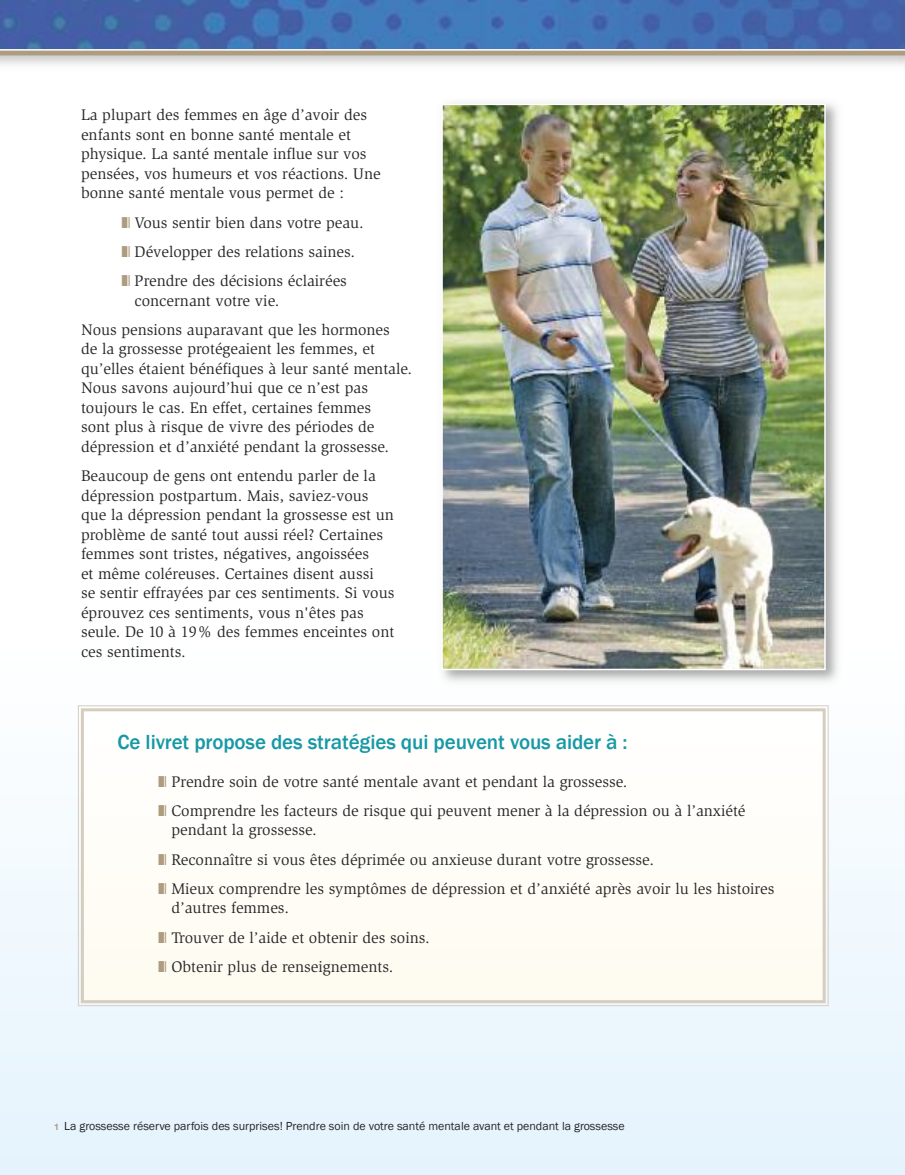
<style>
.page{position:relative;width:905px;height:1175px;background:#fff}
.page>*{position:absolute;margin:0;border:0;box-sizing:border-box;transform-origin:0 0}
.t1{font:500 21px "Franklin Gothic";letter-spacing:-.005em;color:#1798a6}
.t2{font:15.75px/19.5px "Slimbach";color:#272627}
.t3{font:12px "Franklin Gothic";color:#272627}
.s1{color:#ae9c7f}
.s2{font-family:"Helvetica Neue";font-weight:700;font-size:9px;color:#ae9c7f}
</style>
<div class="page">
<div style="left:0;top:641px;width:904px;height:533px;background:linear-gradient(to bottom,#fefefd,#e4f3fc)"></div>
<hr style="left:902px;top:641px;width:2px;height:533px;background:#f2f9fe">
<div style="left:84px;top:711px;width:738px;height:289px;background:#fffdf7"></div>
<div style="left:81px;top:708px;width:744px;height:295px;border:3px solid #d7cdbf"></div>
<img style="left:434px;top:103px;width:411px;height:586px">
<img style="left:444px;top:107px;width:378px;height:560px">
<div style="left:441px;top:104px;width:384px;height:566px;border:2px solid #fff"></div>
<img style="left:0;top:0;width:897px;height:49px">
<img style="left:897px;top:0;width:7px;height:49px">
<div style="left:0;top:49px;width:904px;height:6px;background:#ae9c7f"></div>
<hr style="left:0;top:49px;width:904px;height:2px;background:#fff">
<p class="t2" style="left:81px;top:107px;width:301px">La plupart des femmes en âge d’avoir des enfants sont en bonne santé mentale et physique. La santé mentale influe sur vos pensées, vos humeurs et vos réactions. Une bonne santé mentale vous permet de :</p>
<p class="t2" style="left:121px;top:209px;width:244px;line-height:29.2px"><span class="s1">❚❘</span> Vous sentir bien dans votre peau. <span class="s1">❚❘</span> Développer des relations saines. <span class="s1">❚❘</span> Prendre des décisions éclairées</p>
<p class="t2" style="left:81px;top:287px;width:310px;line-height:29.2px;text-indent:53px">concernant votre vie.<br>Nous pensions auparavant que les hormones</p>
<p class="t2" style="left:81px;top:340px;width:332px">de la grossesse protégeaient les femmes, et qu’elles étaient bénéfiques à leur santé mentale.<br>Nous savons aujourd’hui que ce n’est pas toujours le cas. En effet, certaines femmes<br>sont plus à risque de vivre des périodes de dépression et d’anxiété pendant la grossesse.</p>
<p class="t2" style="left:81px;top:467px;width:315px">Beaucoup de gens ont entendu parler de la dépression postpartum. Mais, saviez-vous que la dépression pendant la grossesse est un problème de santé tout aussi réel? Certaines femmes sont tristes, négatives, angoissées<br>et même coléreuses. Certaines disent aussi<br>se sentir effrayées par ces sentiments. Si vous éprouvez ces sentiments, vous n'êtes pas seule. De 10 à 19% des femmes enceintes ont ces sentiments.</p>
<h1 class="t1" style="left:117px;top:730px;width:511px">Ce livret propose des stratégies qui peuvent vous aider à :</h1>
<p class="t2" style="left:158px;top:768px;width:589px;line-height:29.2px"><span class="s1">❚❘</span> Prendre soin de votre santé mentale avant et pendant la grossesse.<br><span class="s1">❚❘</span> Comprendre les facteurs de risque qui peuvent mener à la dépression ou à l’anxiété</p>
<p class="t2" style="left:158px;top:816px;width:618px;line-height:29.2px;text-indent:13px">pendant la grossesse.<br><span class="s1">❚❘</span> Reconnaître si vous êtes déprimée ou anxieuse durant votre grossesse.<br><span class="s1">❚❘</span> Mieux comprendre les symptômes de dépression et d’anxiété après avoir lu les histoires</p>
<p class="t2" style="left:158px;top:894px;width:273px;line-height:29.2px;text-indent:13px">d’autres femmes.<br><span class="s1">❚❘</span> Trouver de l’aide et obtenir des soins. <span class="s1">❚❘</span> Obtenir plus de renseignements.</p>
<p class="t3" style="left:54px;top:1118px;width:572px"><span class="s2">1</span> La grossesse réserve parfois des surprises! Prendre soin de votre santé mentale avant et pendant la grossesse</p>
</div>
